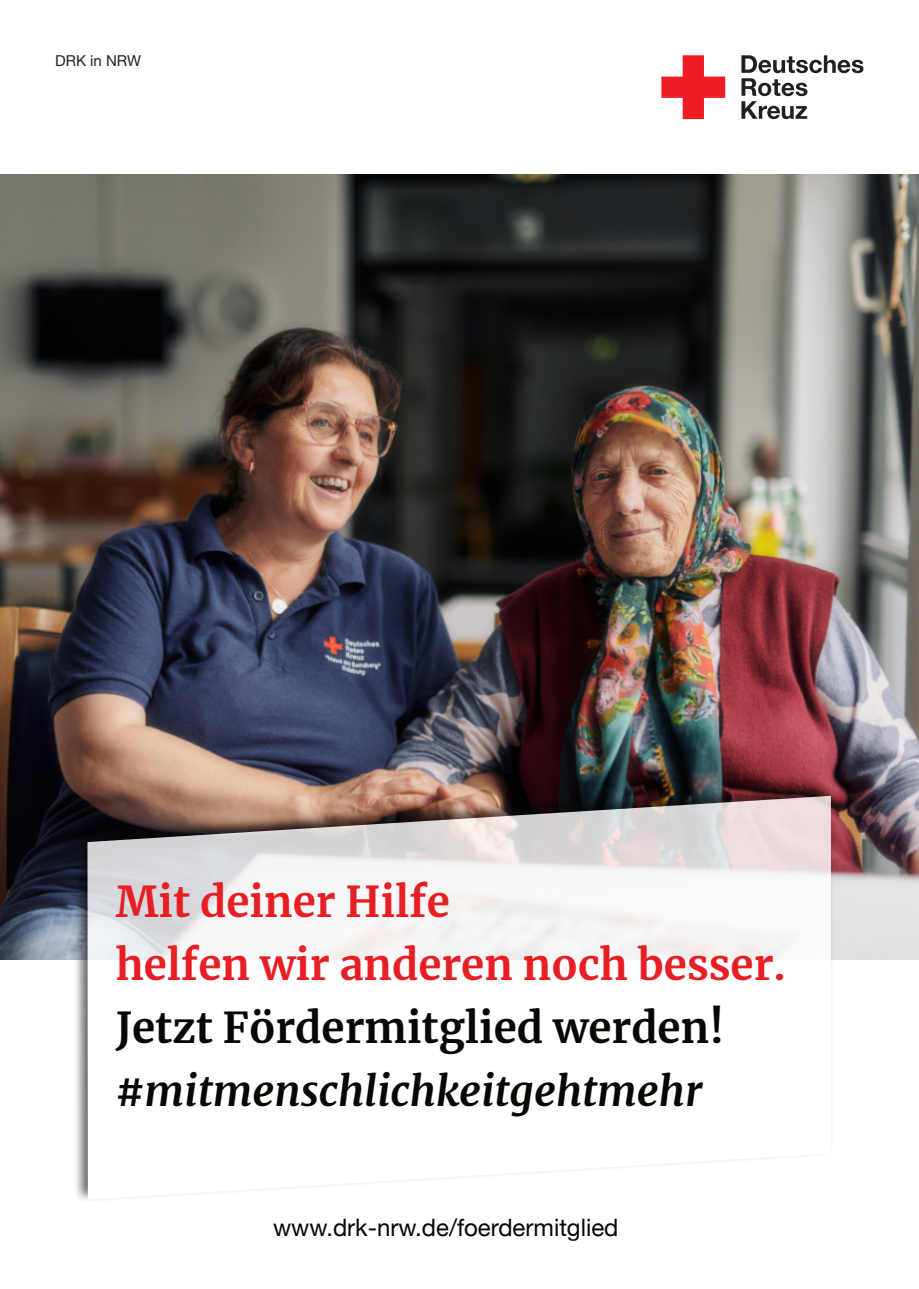
<style>
.page{position:relative;width:919px;height:1289px;background:#fff}
.page>*{position:absolute;margin:0;border:0;box-sizing:border-box;transform-origin:0 0}
.t1{font:700 42px/63px "Merriweather";color:#e71e24}
.t2{font:700 42px "Merriweather";color:#080704}
.t3{font:italic 700 42px "Merriweather";color:#080704}
.t4{font:24px "Helvetica Neue";color:#080704}
.t5{font:15px "Helvetica Neue";color:#231f20}
</style>
<div class="page">
<svg style="left:661px;top:55px;width:64px;height:64px"></svg>
<svg style="left:741px;top:55px;width:122px;height:64px"></svg>
<img style="left:0;top:174px;width:919px;height:785px">
<img style="left:73px;top:781px;width:761px;height:419px">
<svg style="left:87px;top:795px;width:744px;height:404px"></svg>
<p class="t5" style="left:55px;top:52px;width:87px">DRK in NRW</p>
<p class="t1" style="left:116px;top:870px;width:671px">Mit deiner Hilfe<br>helfen wir anderen noch besser.</p>
<p class="t2" style="left:116px;top:1001px;width:610px">Jetzt Fördermitglied werden!</p>
<p class="t3" style="left:116px;top:1064px;width:588px">#mitmenschlichkeitgehtmehr</p>
<p class="t4" style="left:273px;top:1213px;width:347px">www.drk-nrw.de/foerdermitglied</p>
</div>
